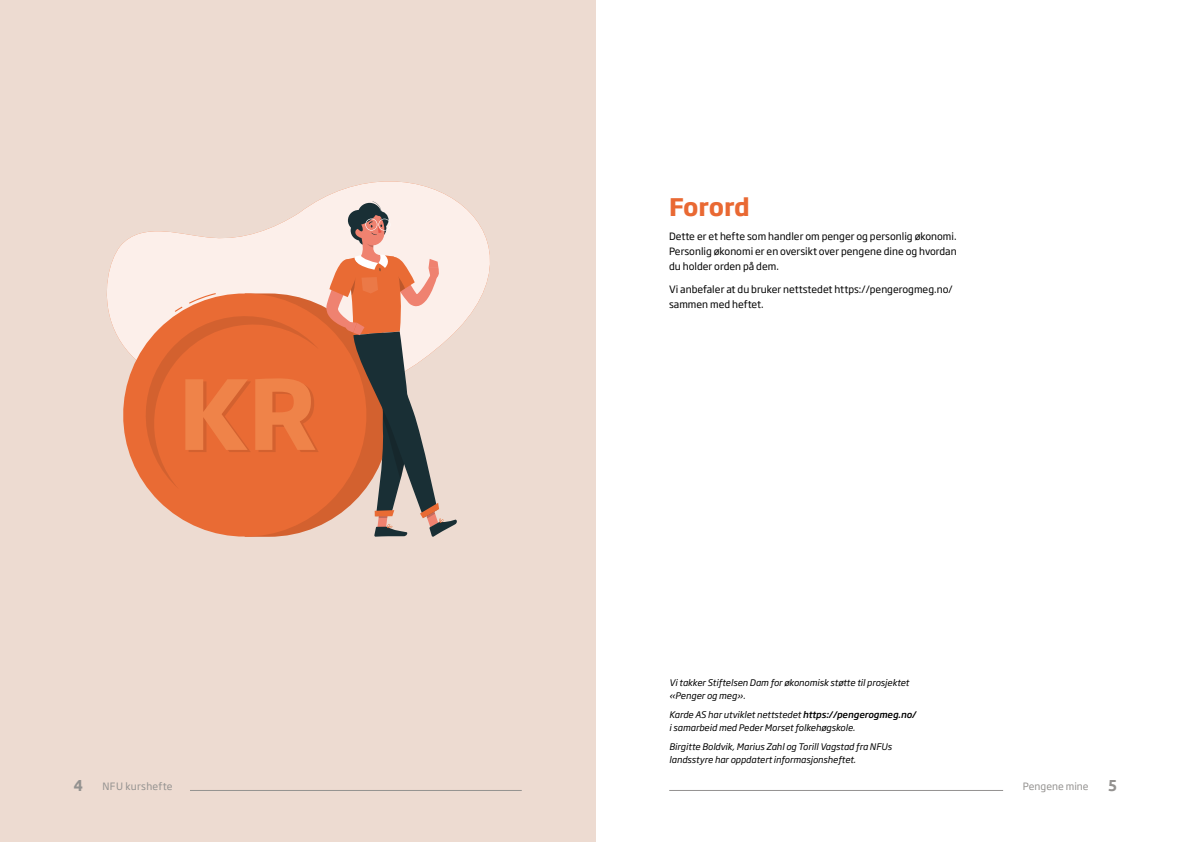
<style>
.page{position:relative;width:1191px;height:842px;background:#fff}
.page>*{position:absolute;margin:0;border:0;box-sizing:border-box;transform-origin:0 0}
.t1{font:700 24px "Soho Gothic Std";letter-spacing:-.015em;color:#e96933}
.t2{font:10px/15px "Soho Gothic Std";color:#000;text-align:justify}
.t3{font:10px "Soho Gothic Std";letter-spacing:.03em;color:#949290}
.t4{font:10px "Soho Gothic Std";letter-spacing:.01em;color:#949290}
.t5{font:italic 9px/13px "Soho Gothic Std";color:#000}
.s1{font-weight:500}
.s2{font-family:"Ubuntu";font-weight:700;font-size:16px}
</style>
<div class="page">
<div style="left:0;top:0;width:595px;height:842px;background:#eddbd1"></div>
<svg style="left:107px;top:181px;width:383px;height:148px"></svg>
<svg style="left:111px;top:282px;width:35px;height:204px"></svg>
<svg style="left:146px;top:201px;width:312px;height:336px;background:#de9777"></svg>
<hr style="left:190px;top:790px;width:332px;height:1px;background:#949290">
<hr style="left:669px;top:790px;width:334px;height:1px;background:#949290">
<h1 class="t1" style="left:669px;top:191px;width:82px">Forord</h1>
<p class="t2" style="left:669px;top:228px;width:289px">Dette er et hefte som handler om penger og personlig økonomi.<br>Personlig økonomi er en oversikt over pengene dine og hvordan du holder orden på dem.</p>
<p class="t2" style="left:669px;top:282px;width:285px">Vi anbefaler at du bruker nettstedet https://pengerogmeg.no/ sammen med heftet.</p>
<p class="t5" style="left:669px;top:677px;width:241px">Vi takker Stiftelsen Dam for økonomisk støtte til prosjektet «Penger og meg».</p>
<p class="t5" style="left:669px;top:708px;width:248px">Karde AS har utviklet nettstedet <span class="s1">https://pengerogmeg.no/ </span>i samarbeid med Peder Morset folkehøgskole.</p>
<p class="t5" style="left:669px;top:740px;width:224px">Birgitte Boldvik, Marius Zahl og Torill Vagstad fra NFUs landsstyre har oppdatert informasjonsheftet.</p>
<p class="t3" style="left:74px;top:780px;width:101px"><span class="s2">4</span> NFU kurshefte</p>
<p class="t4" style="left:1023px;top:780px;width:96px">Pengene mine <span class="s2">5</span></p>
</div>
